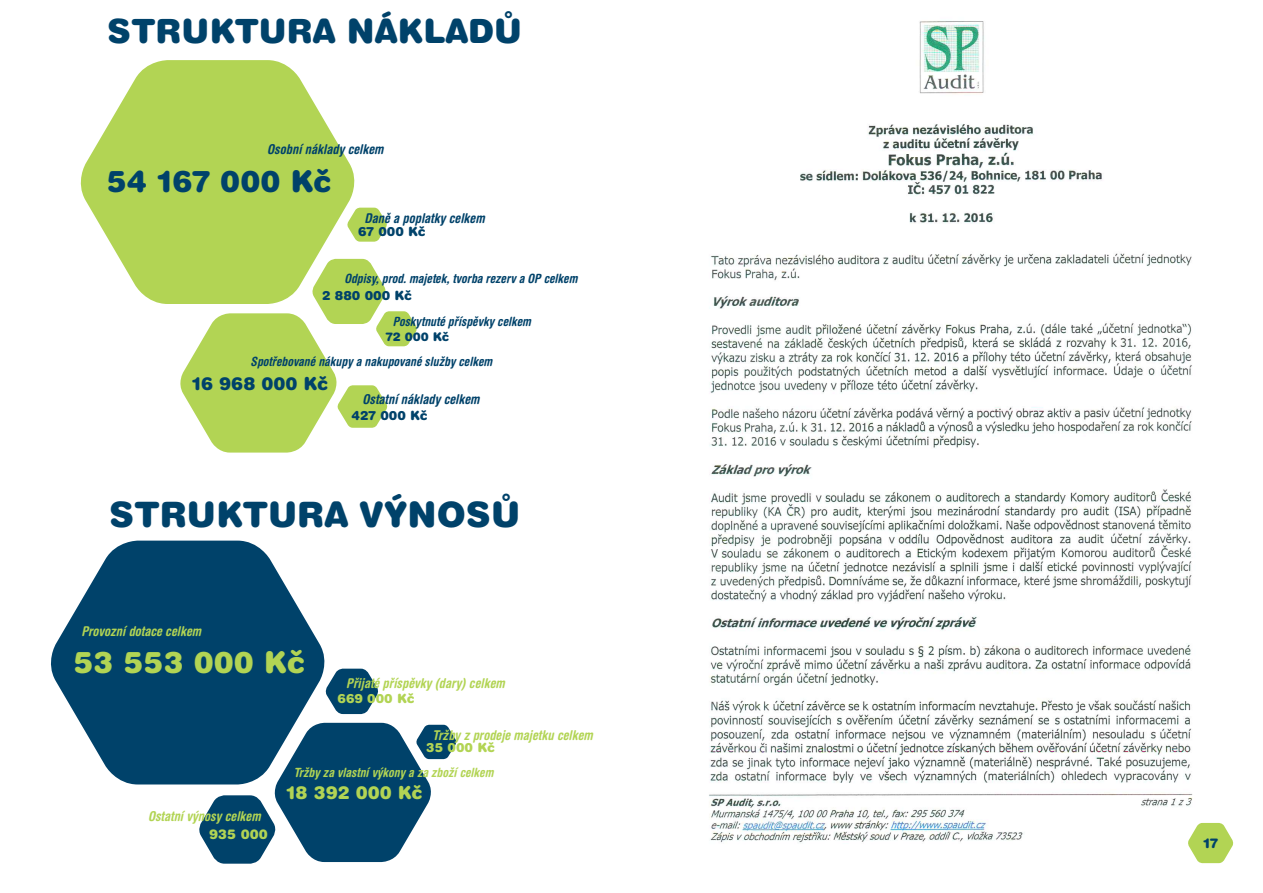
<style>
.page{position:relative;width:1263px;height:893px;background:#fff}
.page>*{position:absolute;margin:0;border:0;box-sizing:border-box;transform-origin:0 0}
.t1{font:900 35.1px "Helvetica Rounded CE";color:#00426a}
.t2{font:900 33.45px "Helvetica Rounded CE";color:#00426a}
.t3{font:900 30px "Helvetica Rounded CE";color:#00426a}
.t4{font:900 30px "Helvetica Rounded CE";color:#b2d454}
.t5{font:900 18px "Helvetica Rounded CE";color:#00426a}
.t6{font:900 18px "Helvetica Rounded CE";color:#b2d454}
.t7{font:italic 700 condensed 13.5px "Helvetica Rounded CE";color:#b2d454}
.t8{font:italic 700 condensed 13.5px "Helvetica Rounded CE";color:#00426a}
.t9{font:900 13.5px "Helvetica Rounded CE";color:#b2d454}
.t10{font:900 13.5px "Helvetica Rounded CE";color:#00426a}
.t11{font:italic 700 condensed 12.75px "Helvetica Rounded CE";color:#00426a}
.t12{font:italic 700 condensed 12.75px "Helvetica Rounded CE";color:#b2d454}
.t13{font:900 12.75px "Helvetica Rounded CE";color:#00426a}
.t14{font:900 12.75px "Helvetica Rounded CE";color:#b2d454}
.t15{font:900 12px "Helvetica Rounded CE";color:#00426a}
</style>
<div class="page">
<svg style="left:80px;top:60px;width:280px;height:244px;fill:#b2d454"></svg>
<svg style="left:51px;top:541px;width:279px;height:243px;fill:#00426a"></svg>
<svg style="left:324px;top:669px;width:54px;height:45px"></svg>
<svg style="left:177px;top:259px;width:240px;height:194px"></svg>
<svg style="left:346px;top:208px;width:41px;height:34px"></svg>
<svg style="left:197px;top:723px;width:260px;height:141px"></svg>
<img style="left:709px;top:21px;width:511px;height:843px">
<svg style="left:1187px;top:823px;width:47px;height:40px"></svg>
<p class="t2" style="left:107px;top:11px;width:416px">STRUKTURA NÁKLADŮ</p>
<p class="t8" style="left:267px;top:141px;width:118px">Osobní náklady celkem</p>
<p class="t3" style="left:107px;top:164px;width:226px">54 167 000 Kč</p>
<p class="t8" style="left:365px;top:211px;width:122px">Daně a poplatky celkem</p>
<p class="t13" style="left:358px;top:224px;width:69px">67 000 Kč</p>
<p class="t11" style="left:344px;top:271px;width:235px">Odpisy, prod. majetek, tvorba rezerv a OP celkem</p>
<p class="t13" style="left:322px;top:287px;width:91px">2 880 000 Kč</p>
<p class="t11" style="left:393px;top:314px;width:140px">Poskytnuté příspěvky celkem</p>
<p class="t15" style="left:386px;top:329px;width:65px">72 000 Kč</p>
<p class="t11" style="left:251px;top:354px;width:243px">Spotřebované nákupy a nakupované služby celkem</p>
<p class="t5" style="left:192px;top:373px;width:138px">16 968 000 Kč</p>
<p class="t8" style="left:362px;top:391px;width:119px">Ostatní náklady celkem</p>
<p class="t13" style="left:352px;top:407px;width:78px">427 000 Kč</p>
<p class="t1" style="left:109px;top:494px;width:413px">STRUKTURA VÝNOSŮ</p>
<p class="t7" style="left:81px;top:623px;width:121px">Provozní dotace celkem</p>
<p class="t4" style="left:73px;top:644px;width:233px">53 553 000 Kč</p>
<p class="t7" style="left:346px;top:675px;width:160px">Přijaté příspěvky (dary) celkem</p>
<p class="t14" style="left:337px;top:691px;width:79px">669 000 Kč</p>
<p class="t7" style="left:432px;top:727px;width:162px">Tržby z prodeje majetku celkem</p>
<p class="t14" style="left:426px;top:740px;width:70px">35 000 Kč</p>
<p class="t12" style="left:293px;top:765px;width:201px">Tržby za vlastní výkony a za zboží celkem</p>
<p class="t7" style="left:148px;top:808px;width:114px">Ostatní výnosy celkem</p>
<p class="t9" style="left:209px;top:826px;width:60px">935 000</p>
<p class="t6" style="left:286px;top:782px;width:138px">18 392 000 Kč</p>
<p class="t10" style="left:1203px;top:835px;width:17px">17</p>
</div>
